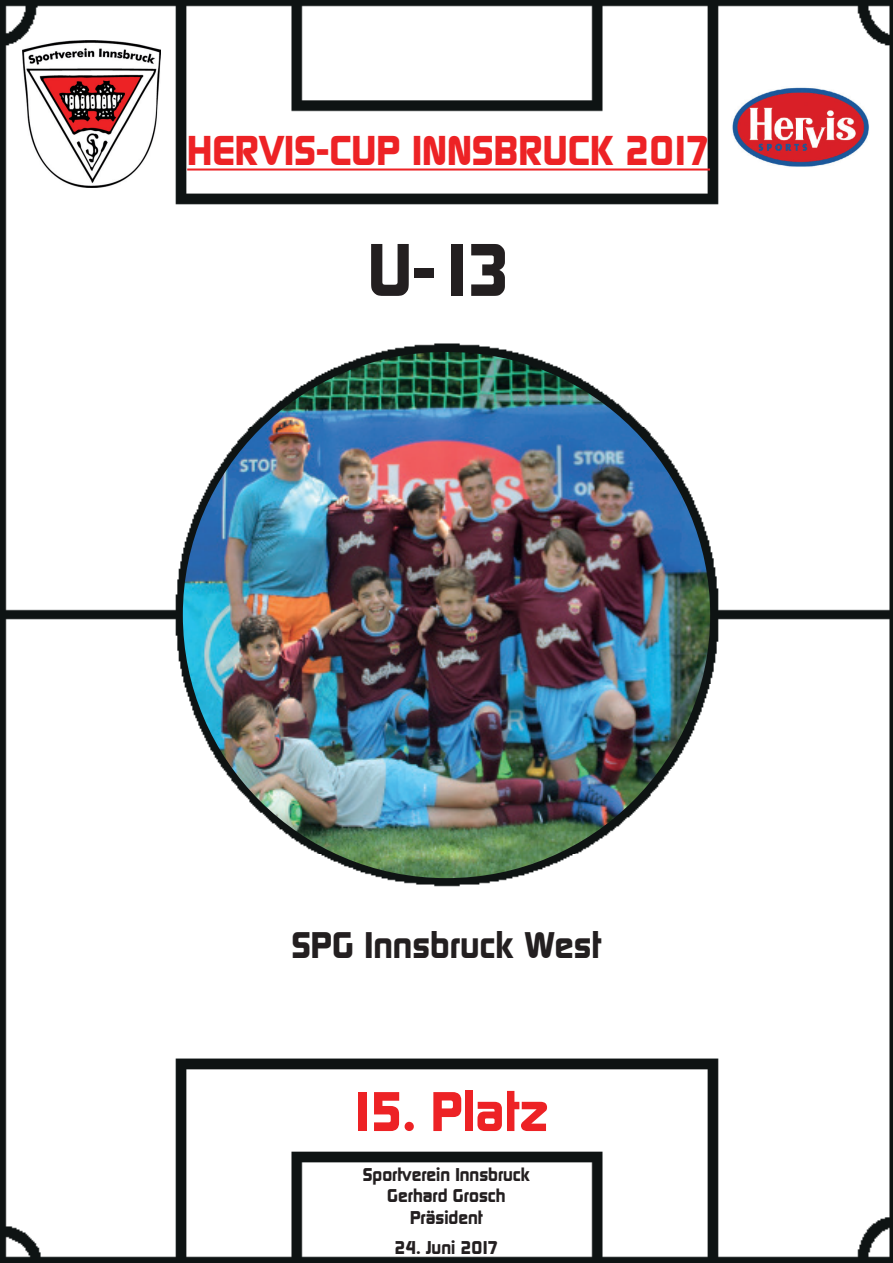
<style>
.page{position:relative;width:893px;height:1263px;background:#fff}
.page>*{position:absolute;margin:0;border:0;box-sizing:border-box;transform-origin:0 0}
.t1{font:800 72px "Randy Becker";color:#231f20}
.t2{font:800 54px "Randy Becker";color:#ed2225}
.t3{font:800 40.5px "Randy Becker";color:#ed2225}
.t4{font:800 36px "Randy Becker";color:#231f20}
.t5{font:800 18px/21.6px "Randy Becker";color:#231f20;text-align:center}
</style>
<div class="page">
<img style="left:0;top:0;width:893px;height:1263px">
<hr style="left:187px;top:168px;width:523px;height:3px;background:#ed2225">
<img style="left:23px;top:40px;width:137px;height:147px">
<img style="left:732px;top:87px;width:137px;height:81px">
<img style="left:183px;top:352px;width:527px;height:526px">
<h3 class="t3" style="left:187px;top:127px;width:524px">HERVIS-CUP INNSBRUCK 2017</h3>
<h1 class="t1" style="left:368px;top:227px;width:144px">U-13</h1>
<h3 class="t4" style="left:291px;top:924px;width:312px">SPG Innsbruck West</h3>
<h2 class="t2" style="left:347px;top:1079px;width:204px">15. Platz</h2>
<p class="t5" style="left:363px;top:1164px;width:169px">Sportverein Innsbruck<br>Gerhard Grosch<br>Präsident</p>
<p class="t5" style="left:395px;top:1237px;width:105px">24. Juni 2017</p>
</div>
